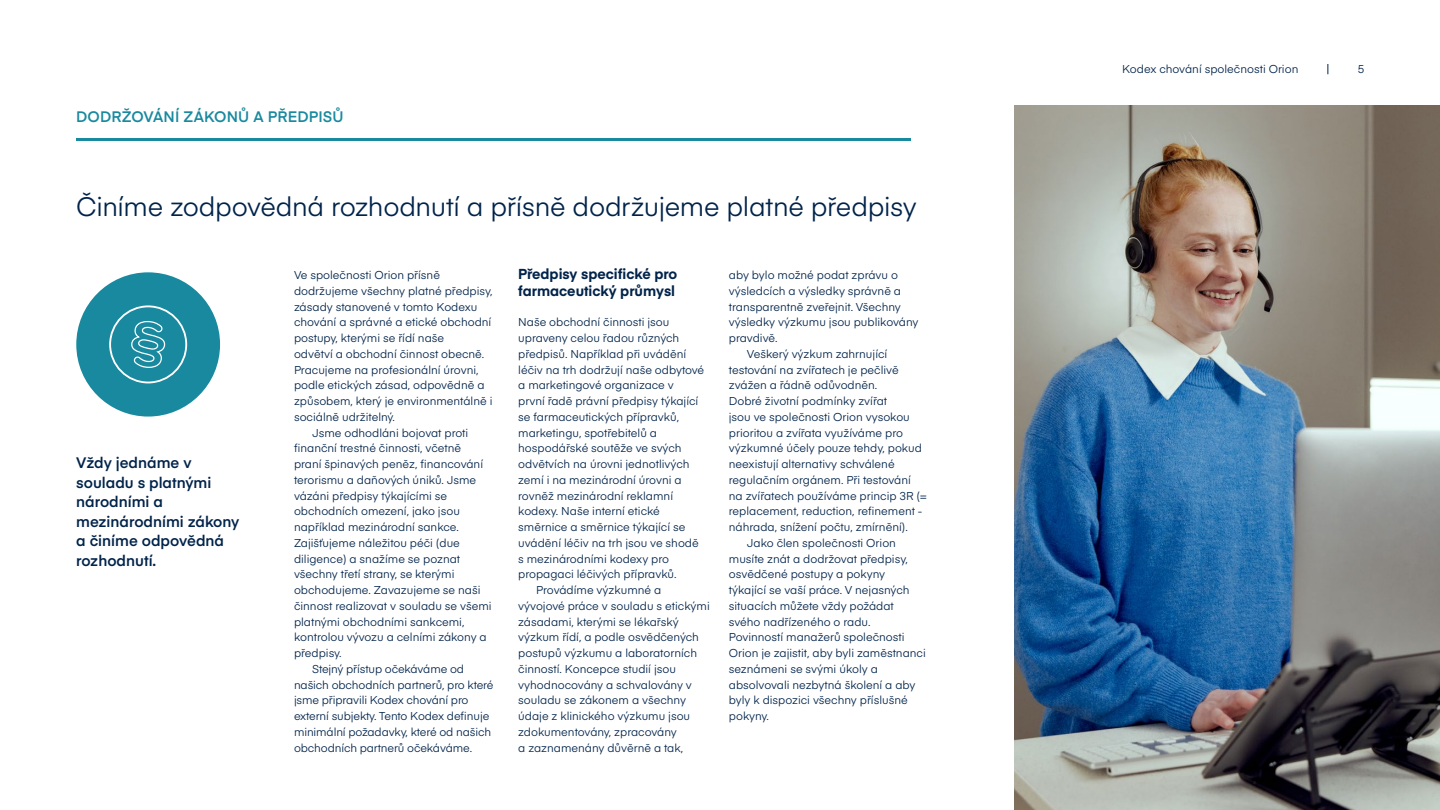
<style>
.page{position:relative;width:1440px;height:810px;background:#fff}
.page>*{position:absolute;margin:0;border:0;box-sizing:border-box;transform-origin:0 0}
.h1_subsub_blue{font:26.25px "Eina 03";letter-spacing:-.015em;color:#00234a}
.ingressi{font:600 15px/19.5px "Eina 03";color:#00234a}
.h1_sub{font:600 15px "Eina 03";letter-spacing:.005em;color:#19899f}
.t1{font:700 14.25px/16.5px "Eina 03";color:#00234a}
.Leipis_indent{font:11.25px/15.8px "Eina 03";color:#00234a}
.Leipis{font:11.25px/15.8px "Eina 03";color:#00234a}
</style>
<div class="page">
<div style="left:76px;top:272px;width:144px;height:145px;background:#19899f;border-radius:50%"></div>
<div style="left:109px;top:305px;width:78px;height:78px;border:2px solid #fff;border-radius:50%"></div>
<svg style="left:131px;top:321px;width:35px;height:47px"></svg>
<hr style="left:76px;top:138px;width:835px;height:3px;background:#19899f">
<img style="left:1015px;top:106px;width:425px;height:704px">
<p class="h1_sub" style="left:76px;top:105px;width:269px">DODRŽOVÁNÍ ZÁKONŮ A PŘEDPISŮ</p>
<p class="h1_subsub_blue" style="left:76px;top:187px;width:842px">Činíme zodpovědná rozhodnutí a přísně dodržujeme platné předpisy</p>
<p class="ingressi" style="left:76px;top:452px;width:165px">Vždy jednáme v souladu s platnými národními a mezinárodními zákony a činíme odpovědná rozhodnutí.</p>
<p class="Leipis" style="left:294px;top:266px;width:200px">Ve společnosti Orion přísně dodržujeme všechny platné předpisy, zásady stanovené v tomto Kodexu chování a správné a etické obchodní postupy, kterými se řídí naše<br>odvětví a obchodní činnost obecně.<br>Pracujeme na profesionální úrovni, podle etických zásad, odpovědně a způsobem, který je environmentálně i sociálně udržitelný.</p>
<p class="Leipis_indent" style="left:294px;top:424px;width:199px;text-indent:18px">Jsme odhodláni bojovat proti finanční trestné činnosti, včetně<br>praní špinavých peněz, financování terorismu a daňových úniků. Jsme vázáni předpisy týkajícími se obchodních omezení, jako jsou například mezinárodní sankce.<br>Zajišťujeme náležitou péči (due diligence) a snažíme se poznat všechny třetí strany, se kterými obchodujeme. Zavazujeme se naši činnost realizovat v souladu se všemi platnými obchodními sankcemi, kontrolou vývozu a celními zákony a předpisy.</p>
<p class="Leipis_indent" style="left:294px;top:660px;width:201px;text-indent:18px">Stejný přístup očekáváme od našich obchodních partnerů, pro které jsme připravili Kodex chování pro externí subjekty. Tento Kodex definuje minimální požadavky, které od našich obchodních partnerů očekáváme.</p>
<h2 class="t1" style="left:518px;top:265px;width:161px">Předpisy specifické pro farmaceutický průmysl</h2>
<p class="Leipis" style="left:518px;top:314px;width:188px">Naše obchodní činnosti jsou upraveny celou řadou různých předpisů. Například při uvádění léčiv na trh dodržují naše odbytové a marketingové organizace v<br>první řadě právní předpisy týkající se farmaceutických přípravků, marketingu, spotřebitelů a hospodářské soutěže ve svých odvětvích na úrovni jednotlivých zemí i na mezinárodní úrovni a rovněž mezinárodní reklamní kodexy. Naše interní etické směrnice a směrnice týkající se uvádění léčiv na trh jsou ve shodě s mezinárodními kodexy pro propagaci léčivých přípravků.</p>
<p class="Leipis_indent" style="left:518px;top:581px;width:193px;text-indent:18px">Provádíme výzkumné a vývojové práce v souladu s etickými zásadami, kterými se lékařský výzkum řídí, a podle osvědčených postupů výzkumu a laboratorních činností. Koncepce studií jsou vyhodnocovány a schvalovány v souladu se zákonem a všechny údaje z klinického výzkumu jsou zdokumentovány, zpracovány<br>a zaznamenány důvěrně a tak,</p>
<p class="Leipis_indent" style="left:729px;top:266px;width:191px">aby bylo možné podat zprávu o výsledcích a výsledky správně a transparentně zveřejnit. Všechny výsledky výzkumu jsou publikovány pravdivě.</p>
<p class="Leipis_indent" style="left:729px;top:345px;width:199px;text-indent:18px">Veškerý výzkum zahrnující testování na zvířatech je pečlivě zvážen a řádně odůvodněn.<br>Dobré životní podmínky zvířat<br>jsou ve společnosti Orion vysokou prioritou a zvířata využíváme pro výzkumné účely pouze tehdy, pokud neexistují alternativy schválené regulačním orgánem. Při testování na zvířatech používáme princip 3R (= replacement, reduction, refinement - náhrada, snížení počtu, zmírnění).</p>
<p class="Leipis_indent" style="left:729px;top:534px;width:198px;text-indent:18px">Jako člen společnosti Orion musíte znát a dodržovat předpisy, osvědčené postupy a pokyny<br>týkající se vaší práce. V nejasných situacích můžete vždy požádat svého nadřízeného o radu.<br>Povinností manažerů společnosti<br>Orion je zajistit, aby byli zaměstnanci seznámeni se svými úkoly a absolvovali nezbytná školení a aby byly k dispozici všechny příslušné pokyny.</p>
<p class="Leipis" style="left:1122px;top:61px;width:178px">Kodex chování společnosti Orion</p>
<p class="Leipis" style="left:1358px;top:61px;width:8px">5</p>
</div>
